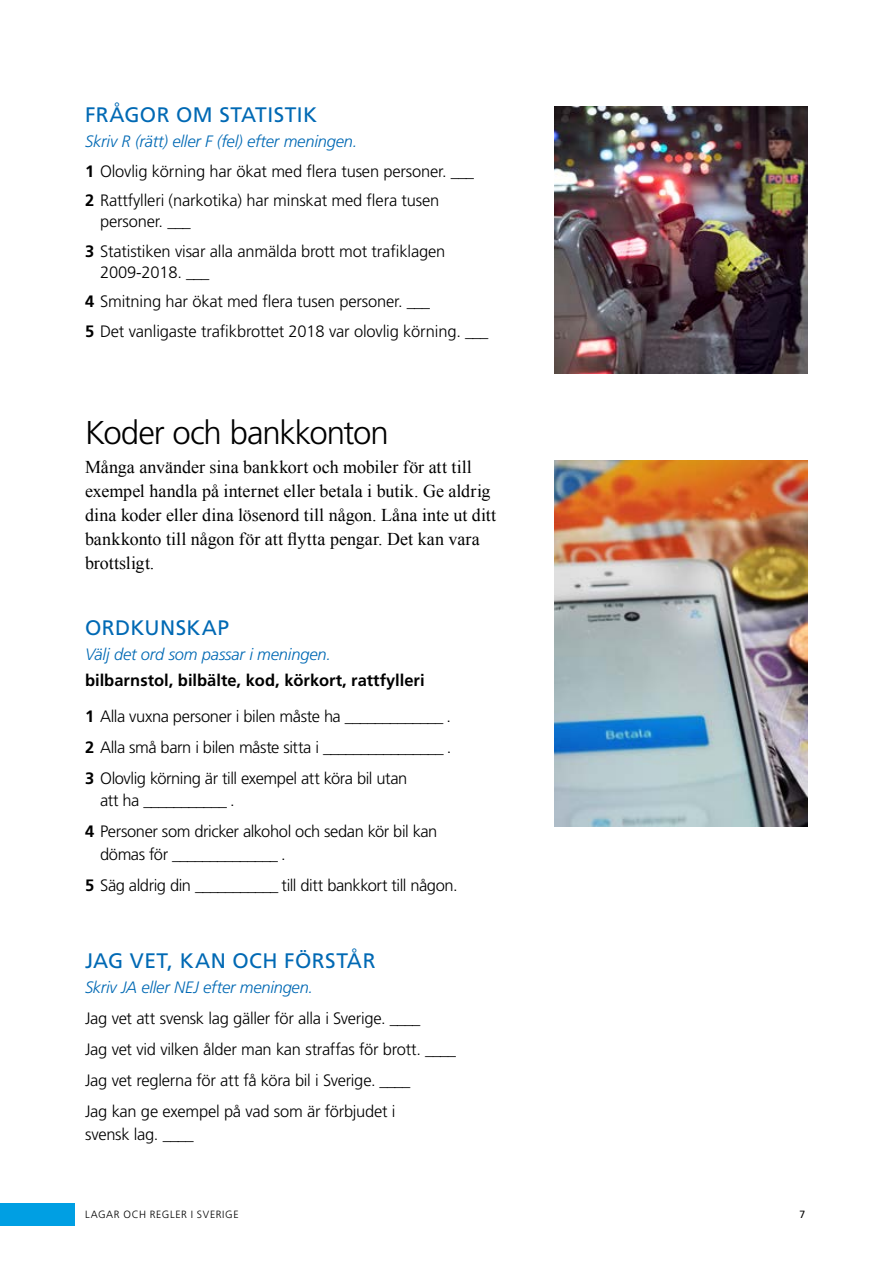
<style>
.page{position:relative;width:893px;height:1263px;background:#fff}
.page>*{position:absolute;margin:0;border:0;box-sizing:border-box;transform-origin:0 0}
.t1{font:300 33px "Frutiger LT Std";letter-spacing:-.035em;color:#000}
.t2{font:21px "Frutiger LT Std";letter-spacing:.02em;color:#0069b4}
.t3{font:18px/24px "Times New Roman";color:#000}
.t4{font:300 16.5px/31px "Frutiger LT Std";letter-spacing:-.015em;color:#000}
.t5{font:700 16.5px/35.2px "Frutiger LT Std";color:#000}
.t6{font:italic 300 16.5px "Frutiger LT Std";letter-spacing:-.01em;color:#0069b4}
.t7{font:300 10.5px "Frutiger LT Std";letter-spacing:.06em;color:#000}
.t8{font:10.5px "Frutiger LT Std";color:#000}
.s1{font-style:italic;color:#0069b4}
.s2{font-weight:700}
.s3{font-weight:300}
</style>
<div class="page">
<div style="left:0;top:1203px;width:74px;height:23px;background:#009fe3"></div>
<img style="left:554px;top:106px;width:253px;height:267px">
<img style="left:554px;top:461px;width:253px;height:366px">
<p class="t2" style="left:85px;top:102px;width:233px">FRÅGOR OM STATISTIK</p>
<p class="t4" style="left:85px;top:127px;width:391px;line-height:29.5px"><span class="s1">Skriv R (rätt) eller F (fel) efter meningen.<br></span><span class="s2">1</span> Olovlig körning har ökat med flera tusen personer. ___<br><span class="s2">2</span> Rattfylleri (narkotika) har minskat med flera tusen</p>
<p class="t4" style="left:85px;top:207px;width:362px;line-height:29.5px;text-indent:15px">personer. ___<br><span class="s2">3</span> Statistiken visar alla anmälda brott mot trafiklagen</p>
<p class="t4" style="left:85px;top:258px;width:405px;line-height:29.5px;text-indent:15px">2009-2018. ___<br><span class="s2">4</span> Smitning har ökat med flera tusen personer. ___<br><span class="s2">5</span> Det vanligaste trafikbrottet 2018 var olovlig körning. ___</p>
<h1 class="t1" style="left:85px;top:414px;width:305px">Koder och bankkonton</h1>
<p class="t3" style="left:85px;top:454px;width:413px">Många använder sina bankkort och mobiler för att till exempel handla på internet eller betala i butik. Ge aldrig dina koder eller dina lösenord till någon. Låna inte ut ditt bankkonto till någon för att flytta pengar. Det kan vara brottsligt.</p>
<p class="t2" style="left:85px;top:615px;width:146px">ORDKUNSKAP</p>
<p class="t6" style="left:85px;top:645px;width:248px">Välj det ord som passar i meningen.</p>
<p class="t5" style="left:85px;top:663px;width:367px">bilbarnstol, bilbälte, kod, körkort, rattfylleri<br>1 <span class="s3">Alla vuxna personer i bilen måste ha _____________ .</span></p>
<p class="t4" style="left:85px;top:732px;width:368px"><span class="s2">2</span> Alla små barn i bilen måste sitta i ________________ .<br><span class="s2">3</span> Olovlig körning är till exempel att köra bil utan</p>
<p class="t4" style="left:85px;top:785px;width:354px;text-indent:15px">att ha ___________ .<br><span class="s2">4</span> Personer som dricker alkohol och sedan kör bil kan</p>
<p class="t4" style="left:85px;top:839px;width:374px;text-indent:15px">dömas för ______________ .<br><span class="s2">5</span> Säg aldrig din ___________ till ditt bankkort till någon.</p>
<p class="t2" style="left:85px;top:948px;width:292px">JAG VET, KAN OCH FÖRSTÅR</p>
<p class="t6" style="left:85px;top:978px;width:230px">Skriv JA eller NEJ efter meningen.</p>
<p class="t4" style="left:85px;top:1003px;width:372px">Jag vet att svensk lag gäller för alla i Sverige. ____<br>Jag vet vid vilken ålder man kan straffas för brott. ____ Jag vet reglerna för att få köra bil i Sverige. ____<br>Jag kan ge exempel på vad som är förbjudet i</p>
<p class="t4" style="left:85px;top:1119px;width:110px">svensk lag. ____</p>
<p class="t7" style="left:85px;top:1208px;width:155px">LAGAR OCH REGLER I SVERIGE</p>
<p class="t8" style="left:799px;top:1208px;width:7px">7</p>
</div>
